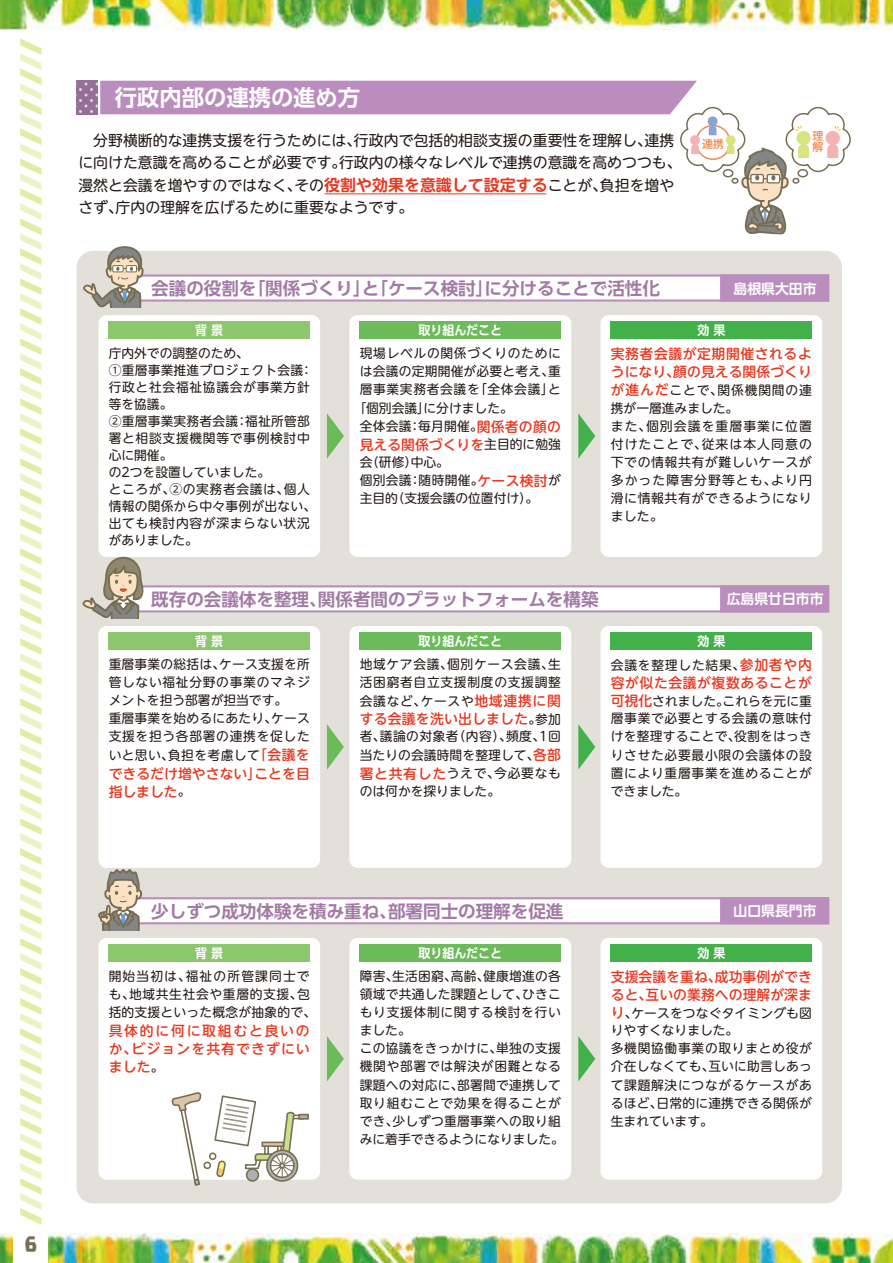
<style>
.page{position:relative;width:893px;height:1263px;background:#fff}
.page>*{position:absolute;margin:0;border:0;box-sizing:border-box;transform-origin:0 0}
.t1{font:700 22.35px "UD Shin Go Pro De";color:#fff}
.t2{font:19.2px "Kurokane Std EB";color:#776d52}
.t3{font:700 17.55px "UD Shin Go Pro De";color:#a27aa5}
.t4{font:14.85px/22.4px "UD Shin M Go Pro";color:#221815}
.t5{font:500 13.8px/18.1px "UD Shin M Go Pro";letter-spacing:.015em;color:#e83820}
.t6{font:500 13.8px/18.1px "UD Shin M Go Pro";letter-spacing:.04em;color:#e83820}
.t7{font:700 13.8px "UD Shin Go Pro De";color:#fff}
.t8{font:12.75px/18.1px "UD Shin M Go Pro";letter-spacing:.035em;color:#221815}
.t9{font:12.75px/18px "UD Shin M Go Pro";letter-spacing:.065em;color:#221815}
.t10{font:12.75px/18px "UD Shin M Go Pro";color:#221815}
.t11{font:700 12.75px "UD Shin Go Pro De";color:#fff;scale:.94 1}
.t12{font:12.75px "UD Shin M Go Pro";letter-spacing:.055em;color:#221815}
.t13{font:12.75px "UD Shin M Go Pro";letter-spacing:.06em;color:#221815}
.t14{font:500 10.95px/10.9px "UD Shin M Go Pro";color:#f08955}
.s1{font-family:"UD Shin M Go Pro De";font-weight:700;font-size:15.9px;color:#e83820}
.s2{font-weight:500;font-size:13.8px;color:#e83820}
.s3{font-weight:400;font-size:12.75px;color:#221815}
</style>
<div class="page">
<img style="left:0;top:1233px;width:893px;height:30px">
<img style="left:0;top:0;width:893px;height:30px">
<div style="left:14px;top:42px;width:34px;height:1221px;background:#fff"></div>
<svg style="left:20px;top:38px;width:21px;height:1187px"></svg>
<div style="left:77px;top:251px;width:765px;height:952px;background:#e3e0d9;border-radius:17px"></div>
<svg style="left:77px;top:81px;width:5px;height:33px"></svg>
<div style="left:98px;top:315px;width:222px;height:239px;background:#fff"></div>
<div style="left:349px;top:315px;width:222px;height:239px;background:#fff"></div>
<div style="left:600px;top:315px;width:222px;height:239px;background:#fff"></div>
<svg style="left:327px;top:413px;width:17px;height:46px"></svg>
<svg style="left:578px;top:413px;width:17px;height:46px"></svg>
<div style="left:109px;top:322px;width:201px;height:17px;background:#8cc66d"></div>
<div style="left:360px;top:322px;width:201px;height:17px;background:#6cbb5a"></div>
<div style="left:611px;top:322px;width:201px;height:17px;background:#43b149"></div>
<div style="left:98px;top:626px;width:222px;height:241px;background:#fff"></div>
<div style="left:349px;top:626px;width:222px;height:241px;background:#fff"></div>
<div style="left:600px;top:626px;width:222px;height:241px;background:#fff"></div>
<svg style="left:327px;top:724px;width:17px;height:46px"></svg>
<svg style="left:578px;top:724px;width:17px;height:46px"></svg>
<div style="left:109px;top:633px;width:201px;height:17px;background:#8cc66d"></div>
<div style="left:360px;top:633px;width:201px;height:17px;background:#6cbb5a"></div>
<div style="left:611px;top:633px;width:201px;height:17px;background:#43b149"></div>
<div style="left:98px;top:938px;width:222px;height:242px;background:#fff"></div>
<div style="left:349px;top:938px;width:222px;height:242px;background:#fff"></div>
<div style="left:600px;top:938px;width:222px;height:242px;background:#fff"></div>
<svg style="left:327px;top:1036px;width:17px;height:45px"></svg>
<svg style="left:578px;top:1036px;width:17px;height:45px"></svg>
<div style="left:109px;top:944px;width:201px;height:17px;background:#8cc66d"></div>
<div style="left:360px;top:944px;width:201px;height:17px;background:#6cbb5a"></div>
<div style="left:611px;top:944px;width:201px;height:17px;background:#43b149"></div>
<svg style="left:82px;top:554px;width:747px;height:65px"></svg>
<svg style="left:98px;top:867px;width:731px;height:63px"></svg>
<svg style="left:82px;top:81px;width:769px;height:227px"></svg>
<svg style="left:267px;top:1150px;width:31px;height:31px"></svg>
<div style="left:266px;top:1149px;width:32px;height:33px;border:2px solid #776d52;border-radius:50%"></div>
<svg style="left:305px;top:1114px;width:4px;height:6px"></svg>
<div style="left:247px;top:1169px;width:11px;height:12px;background:#b0b1b0;border-radius:50%"></div>
<div style="left:246px;top:1168px;width:13px;height:14px;border:2px solid #776d52;border-radius:50%"></div>
<div style="left:209px;top:1153px;width:7px;height:6px;background:#fff;border-radius:3px"></div>
<div style="left:209px;top:1152px;width:8px;height:8px;border:2px solid #776d52;border-radius:3px"></div>
<div style="left:204px;top:1162px;width:7px;height:6px;background:#fff;border-radius:3px"></div>
<div style="left:203px;top:1161px;width:8px;height:8px;border:2px solid #776d52;border-radius:3px"></div>
<svg style="left:213px;top:1094px;width:92px;height:84px;background:#e4e3db"></svg>
<svg style="left:169px;top:1089px;width:34px;height:97px;background:#ece9e4"></svg>
<h2 class="t2" style="left:25px;top:1229px;width:14px">6</h2>
<h1 class="t1" style="left:115px;top:79px;width:247px">行政内部の連携の進め方</h1>
<p class="t4" style="left:78px;top:128px;width:605px">　分野横断的な連携支援を行うためには、行政内で包括的相談支援の重要性を理解し、連携に向けた意識を高めることが必要です。行政内の様々なレベルで連携の意識を高めつつも、漫然と会議を増やすのではなく、その<span class="s1">役割や効果を意識して設定する</span>ことが、負担を増やさず、庁内の理解を広げるために重要なようです。</p>
<p class="t14" style="left:702px;top:138px;width:23px">連携</p>
<p class="t14" style="left:812px;top:130px;width:12px">理解</p>
<h3 class="t3" style="left:151px;top:274px;width:510px">会議の役割を「関係づくり」と「ケース検討」に分けることで活性化</h3>
<p class="t7" style="left:734px;top:277px;width:84px">島根県大田市</p>
<p class="t11" style="left:195px;top:320px;width:31px">背 景</p>
<p class="t11" style="left:418px;top:320px;width:91px">取り組んだこと</p>
<p class="t11" style="left:697px;top:320px;width:31px">効 果</p>
<p class="t8" style="left:109px;top:344px;width:209px;line-height:17px">庁内外での調整のため、<br>①重層事業推進プロジェクト会議：行政と社会福祉協議会が事業方針等を協議。<br>②重層事業実務者会議：福祉所管部署と相談支援機関等で事例検討中心に開催。<br>の2つを設置していました。<br>ところが、②の実務者会議は、個人情報の関係から中々事例が出ない、出ても検討内容が深まらない状況がありました。</p>
<p class="t12" style="left:360px;top:343px;width:203px">現場レベルの関係づくりのために</p>
<p class="t8" style="left:360px;top:362px;width:203px">は会議の定期開催が必要と考え、重</p>
<p class="t8" style="left:360px;top:380px;width:203px">層事業実務者会議を「全体会議」と</p>
<p class="t10" style="left:353px;top:398px;width:161px">「個別会議」に分けました。</p>
<p class="t8" style="left:360px;top:417px;width:203px">全体会議：毎月開催。<span class="s2">関係者の顔の</span></p>
<p class="t5" style="left:360px;top:435px;width:203px">見える関係づくりを<span class="s3">主目的に勉強</span></p>
<p class="t10" style="left:360px;top:452px;width:203px">会（研修）中心。<br>個別会議：随時開催。<span class="s2">ケース検討</span>が主目的（支援会議の位置付け）。</p>
<p class="t6" style="left:611px;top:344px;width:203px">実務者会議が定期開催されるようになり、顔の見える関係づくり</p>
<p class="t9" style="left:611px;top:380px;width:203px"><span class="s2">が進んだ</span>ことで、関係機関間の連携が一層進みました。<br>また、個別会議を重層事業に位置付けたことで、従来は本人同意の下での情報共有が難しいケースが多かった障害分野等とも、より円滑に情報共有ができるようになりました。</p>
<h3 class="t3" style="left:151px;top:585px;width:449px">既存の会議体を整理、関係者間のプラットフォームを構築</h3>
<p class="t7" style="left:727px;top:588px;width:98px">広島県廿日市市</p>
<p class="t11" style="left:195px;top:631px;width:31px">背 景</p>
<p class="t11" style="left:418px;top:631px;width:91px">取り組んだこと</p>
<p class="t11" style="left:697px;top:631px;width:31px">効 果</p>
<p class="t8" style="left:109px;top:655px;width:203px">重層事業の総括は、ケース支援を所管しない福祉分野の事業のマネジメントを担う部署が担当です。<br>重層事業を始めるにあたり、ケース支援を担う各部署の連携を促したいと思い、負担を考慮して<span class="s2">「会議を</span></p>
<p class="t5" style="left:109px;top:763px;width:203px">できるだけ増やさない」ことを目指しました<span class="s3">。</span></p>
<p class="t8" style="left:360px;top:654px;width:203px;text-align:justify">地域ケア会議、個別ケース会議、生活困窮者自立支援制度の支援調整会議など、ケースや<span class="s2">地域連携に関</span></p>
<p class="t5" style="left:360px;top:709px;width:203px">する会議を洗い出しました<span class="s3">。参加</span></p>
<p class="t8" style="left:360px;top:727px;width:203px;text-align:justify">者、議論の対象者（内容）、頻度、1回当たりの会議時間を整理して、<span class="s2">各部署と共有した</span>うえで、今必要なものは何かを探りました。</p>
<p class="t13" style="left:611px;top:654px;width:203px">会議を整理した結果、<span class="s2">参加者や内</span></p>
<p class="t6" style="left:611px;top:673px;width:203px">容が似た会議が複数あることが</p>
<p class="t8" style="left:611px;top:691px;width:203px;text-align:justify"><span class="s2">可視化</span>されました。これらを元に重層事業で必要とする会議の意味付けを整理することで、役割をはっきりさせた必要最小限の会議体の設置により重層事業を進めることができました。</p>
<h3 class="t3" style="left:151px;top:897px;width:414px">少しずつ成功体験を積み重ね、部署同士の理解を促進</h3>
<p class="t7" style="left:734px;top:900px;width:84px">山口県長門市</p>
<p class="t11" style="left:195px;top:942px;width:31px">背 景</p>
<p class="t11" style="left:418px;top:942px;width:91px">取り組んだこと</p>
<p class="t11" style="left:697px;top:942px;width:31px">効 果</p>
<p class="t8" style="left:109px;top:966px;width:209px">開始当初は、福祉の所管課同士でも、地域共生社会や重層的支援、包括的支援といった概念が抽象的で、</p>
<p class="t5" style="left:109px;top:1021px;width:203px;text-align:justify">具体的に何に取組むと良いのか、ビジョンを共有できずにいました<span class="s3">。</span></p>
<p class="t8" style="left:360px;top:966px;width:206px">障害、生活困窮、高齢、健康増進の各領域で共通した課題として、ひきこもり支援体制に関する検討を行いました。<br>この協議をきっかけに、単独の支援機関や部署では解決が困難となる課題への対応に、部署間で連携して取り組むことで効果を得ることができ、少しずつ重層事業への取り組みに着手できるようになりました。</p>
<p class="t5" style="left:611px;top:967px;width:203px">支援会議を重ね、成功事例ができると、互いの業務への理解が深ま</p>
<p class="t8" style="left:611px;top:1003px;width:203px"><span class="s2">り</span>、ケースをつなぐタイミングも図りやすくなりました。<br>多機関協働事業の取りまとめ役が介在しなくても、互いに助言しあって課題解決につながるケースがあるほど、日常的に連携できる関係が生まれています。</p>
</div>
